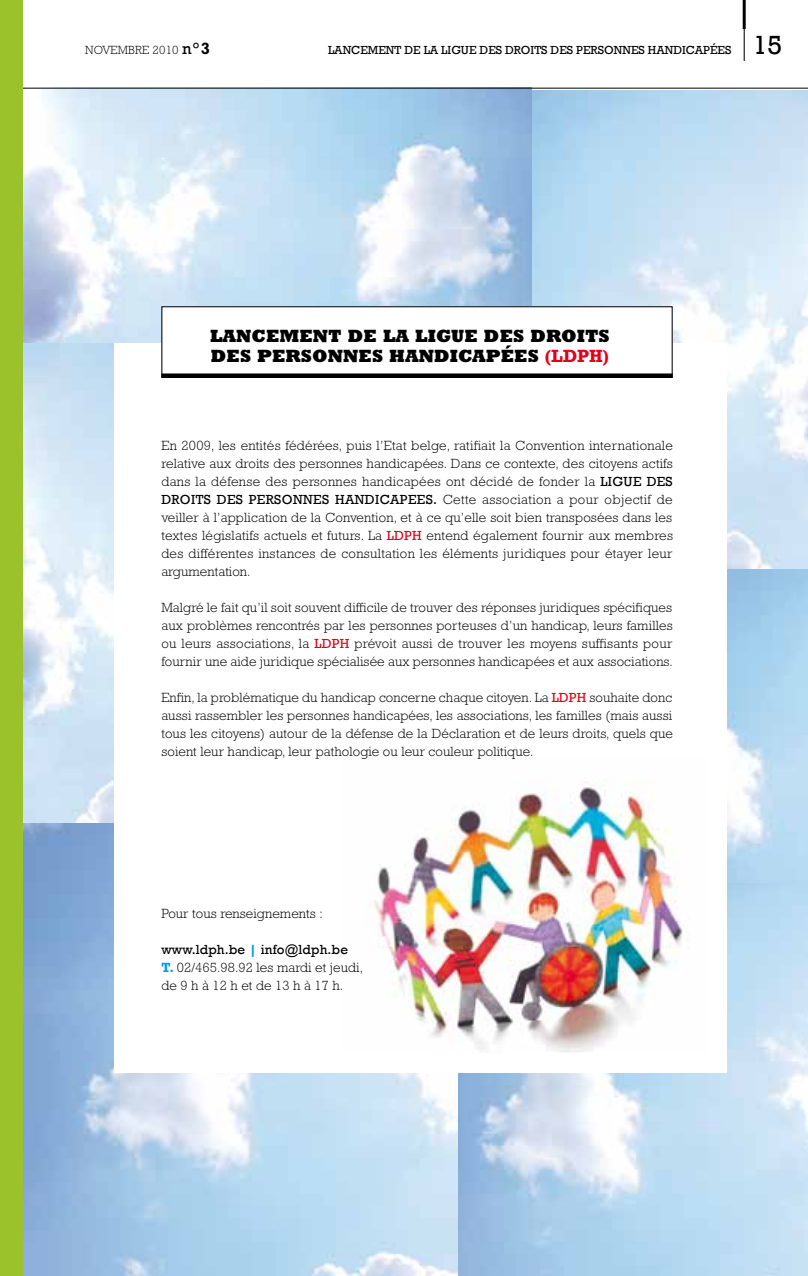
<style>
.page{position:relative;width:808px;height:1276px;background:#fff}
.page>*{position:absolute;margin:0;border:0;box-sizing:border-box;transform-origin:0 0}
.t1{font:27px "Rockwell";color:#000}
.t2{font:800 18px/19.5px "Rockwell Std";color:#000}
.t3{font:300 13.5px/18px "Rockwell Std";letter-spacing:.005em;color:#000;text-align:justify}
.t4{font:13.5px "Rockwell";letter-spacing:.01em;color:#000}
.t5{font:13.5px "Rockwell";letter-spacing:.03em;color:#000}
.t6{font:12px "Rockwell";color:#000}
.t7{font:300 12px "Rockwell Std";letter-spacing:.01em;color:#000}
.s1{font-family:"Rockwell";font-weight:400;font-size:16.5px}
.s2{font-weight:700;font-size:16.5px}
.s3{font-weight:700;color:#e2001a}
.s4{font-family:"Rockwell";font-weight:400}
.s5{font-family:"Rockwell";font-weight:400;color:#e2001a}
.s6{font-family:"Rockwell Std";font-weight:700;color:#009ee0}
.s7{font-weight:700;color:#009ee0}
</style>
<div class="page">
<img style="left:727px;top:569px;width:81px;height:314px">
<img style="left:531px;top:90px;width:277px;height:479px">
<img style="left:23px;top:89px;width:508px;height:254px">
<div style="left:114px;top:343px;width:612px;height:730px;background:#fff"></div>
<div style="left:162px;top:307px;width:510px;height:70px;background:#fff"></div>
<div style="left:161px;top:306px;width:512px;height:72px;border:1px solid #000"></div>
<div style="left:161px;top:373px;width:512px;height:5px;background:#000"></div>
<img style="left:373px;top:780px;width:310px;height:272px">
<hr style="left:0;top:88px;width:808px;height:1px;background:#000">
<hr style="left:743px;top:0;width:3px;height:29px;background:#000">
<hr style="left:744px;top:0;width:1px;height:61px;background:#000">
<div style="left:0;top:0;width:23px;height:1276px;background:#9cc22b"></div>
<p class="t7" style="left:85px;top:43px;width:51px">Novembre</p>
<p class="t7" style="left:153px;top:43px;width:59px">2010 <span class="s1">N°</span><span class="s2">3</span></p>
<p class="t6" style="left:328px;top:43px;width:33px">LANCEME</p>
<p class="t6" style="left:386px;top:43px;width:70px">NT DE LA LIGUE</p>
<p class="t6" style="left:480px;top:43px;width:105px">DES DROITS DES PERS</p>
<p class="t6" style="left:604px;top:43px;width:86px">ONNES HANDICAP</p>
<p class="t6" style="left:710px;top:43px;width:16px">ÉES</p>
<h1 class="t1" style="left:753px;top:29px;width:31px">15</h1>
<h2 class="t2" style="left:210px;top:326px;width:401px">LANCEMENT DE LA LIGUE DES DROITS<br>DES PERSONNES HANDICAPÉES <span class="s3">(LDPH)</span></h2>
<p class="t3" style="left:161px;top:436px;width:513px">En 2009, les entités fédérées, puis l’Etat belge, ratifiait la Convention internationale relative aux droits des personnes handicapées. Dans ce contexte, des citoyens actifs dans la défense des personnes handicapées ont décidé de fonder la <span class="s4">LIGUE DES</span></p>
<p class="t5" style="left:161px;top:492px;width:132px">DROITS DES PERSONN</p>
<p class="t3" style="left:161px;top:490px;width:513px;text-indent:152px"><span class="s4">ES HANDICAPEES.</span> Cette association a pour objectif de veiller à l’application de la Convention, et à ce qu’elle soit bien transposées dans les textes législatifs actuels et futurs. La <span class="s5">LDPH</span> entend également fournir aux membres des différentes instances de consultation les éléments juridiques pour étayer leur argumentation.</p>
<p class="t3" style="left:161px;top:598px;width:513px">Malgré le fait qu’il soit souvent difficile de trouver des réponses juridiques spécifiques aux problèmes rencontrés par les personnes porteuses d’un handicap, leurs familles ou leurs associations, la <span class="s5">LDPH</span> prévoit aussi de trouver les moyens suffisants pour fournir une aide juridique spécialisée aux personnes handicapées et aux associations.</p>
<p class="t3" style="left:161px;top:688px;width:513px">Enfin, la problématique du handicap concerne chaque citoyen. La <span class="s5">LDPH</span> souhaite donc aussi rassembler les personnes handicapées, les associations, les familles (mais aussi tous les citoyens) autour de la défense de la Déclaration et de leurs droits, quels que soient leur handicap, leur pathologie ou leur couleur politique.</p>
<p class="t3" style="left:161px;top:904px;width:163px">Pour tous renseignements :</p>
<p class="t4" style="left:161px;top:942px;width:188px">WWW.LDPH.BE <span class="s6">|</span> INFO@LDPH.BE</p>
<p class="t3" style="left:161px;top:958px;width:203px"><span class="s7">T.</span> 02/465.98.92 les mardi et jeudi, de 9 h à 12 h et de 13 h à 17 h.</p>
</div>
